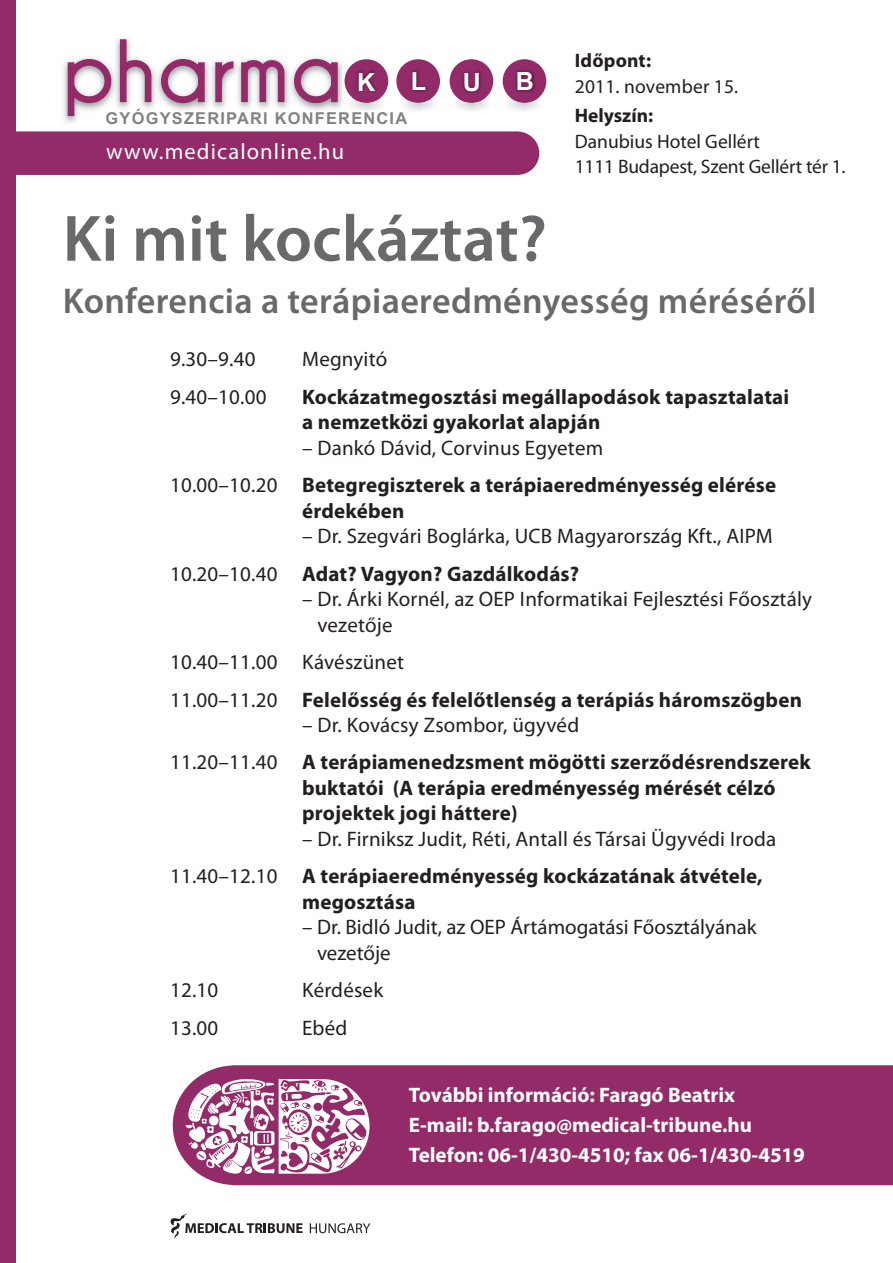
<style>
.page{position:relative;width:893px;height:1263px;background:#fff}
.page>*{position:absolute;margin:0;border:0;box-sizing:border-box;transform-origin:0 0}
.t1{font:600 66px "Myriad Pro";color:#69696c}
.t2{font:600 36px "Myriad Pro";letter-spacing:.01em;color:#69696c}
.t3{font:700 25.05px "Arial";color:#fff}
.t4{font:22.5px "Myriad Pro";letter-spacing:.05em;color:#fff}
.t5{font:700 21px/25.5px "Myriad Pro";letter-spacing:.01em;color:#231f20}
.t6{font:21px/25.5px "Myriad Pro";letter-spacing:.01em;color:#231f20}
.t7{font:700 21px "Myriad Pro";color:#fff}
.t8{font:19.5px "Myriad Pro";color:#231f20}
.t9{font:700 19.5px "Myriad Pro";color:#231f20}
.t10{font:700 16.35px "Arial";letter-spacing:.075em;color:#808285}
.s1{font-weight:400}
</style>
<div class="page">
<svg style="left:450px;top:59px;width:43px;height:52px"></svg>
<img style="left:63px;top:38px;width:282px;height:85px">
<svg style="left:345px;top:59px;width:43px;height:52px"></svg>
<svg style="left:68px;top:59px;width:43px;height:57px"></svg>
<svg style="left:120px;top:39px;width:31px;height:63px"></svg>
<svg style="left:161px;top:59px;width:44px;height:44px"></svg>
<svg style="left:215px;top:61px;width:18px;height:41px"></svg>
<svg style="left:241px;top:60px;width:43px;height:42px"></svg>
<svg style="left:294px;top:59px;width:44px;height:44px"></svg>
<img style="left:353px;top:64px;width:27px;height:36px">
<img style="left:353px;top:64px;width:18px;height:17px">
<svg style="left:396px;top:59px;width:44px;height:52px"></svg>
<img style="left:406px;top:64px;width:25px;height:36px">
<img style="left:406px;top:64px;width:17px;height:17px">
<svg style="left:503px;top:59px;width:43px;height:52px"></svg>
<img style="left:511px;top:64px;width:18px;height:17px">
<img style="left:458px;top:65px;width:27px;height:36px">
<img style="left:458px;top:65px;width:18px;height:16px">
<div style="left:16px;top:131px;width:523px;height:44px;background:#932b69"></div>
<div style="left:173px;top:1065px;width:720px;height:120px;background:#932b69"></div>
<div style="left:0;top:0;width:16px;height:1263px;background:#932b69"></div>
<svg style="left:185px;top:1078px;width:184px;height:103px"></svg>
<svg style="left:171px;top:1213px;width:132px;height:25px"></svg>
<svg style="left:310px;top:1223px;width:60px;height:10px"></svg>
<p class="t3" style="left:357px;top:68px;width:20px">K</p>
<p class="t3" style="left:411px;top:67px;width:17px">L</p>
<p class="t3" style="left:463px;top:69px;width:20px">U</p>
<p class="t3" style="left:516px;top:67px;width:20px">B</p>
<p class="t10" style="left:106px;top:109px;width:303px">GYÓGYSZERIPARI KONFERENCIA</p>
<p class="t4" style="left:106px;top:137px;width:240px">www.medicalonline.hu</p>
<p class="t9" style="left:575px;top:48px;width:78px">Időpont:</p>
<p class="t8" style="left:575px;top:74px;width:165px">2011. november 15.</p>
<p class="t9" style="left:575px;top:103px;width:80px">Helyszín:</p>
<p class="t8" style="left:575px;top:129px;width:187px">Danubius Hotel Gellért</p>
<p class="t8" style="left:575px;top:155px;width:272px">1111 Budapest, Szent Gellért tér 1.</p>
<p class="t1" style="left:63px;top:197px;width:486px">Ki mit kockáztat?</p>
<p class="t2" style="left:63px;top:278px;width:755px">Konferencia a terápiaeredményesség méréséről</p>
<p class="t6" style="left:170px;top:346px;width:87px">9.30–9.40</p>
<p class="t6" style="left:302px;top:346px;width:87px">Megnyitó</p>
<p class="t6" style="left:170px;top:384px;width:98px">9.40–10.00</p>
<p class="t5" style="left:302px;top:383px;width:489px">Kockázatmegosztási megállapodások tapasztalatai a nemzetközi gyakorlat alapján</p>
<p class="t6" style="left:302px;top:435px;width:303px">– Dankó Dávid, Corvinus Egyetem</p>
<p class="t5" style="left:302px;top:472px;width:476px;text-indent:-132px"><span class="s1">10.00–10.20</span> Betegregiszterek a terápiaeredményesség elérése érdekében</p>
<p class="t6" style="left:302px;top:523px;width:472px">– Dr. Szegvári Boglárka, UCB Magyarország Kft., AIPM</p>
<p class="t5" style="left:170px;top:560px;width:411px"><span class="s1">10.20–10.40</span> Adat? Vagyon? Gazdálkodás?</p>
<p class="t6" style="left:317px;top:586px;width:496px;text-indent:-15px">– Dr. Árki Kornél, az OEP Informatikai Fejlesztési Főosztály vezetője</p>
<p class="t6" style="left:170px;top:649px;width:235px">10.40–11.00 Kávészünet</p>
<p class="t5" style="left:170px;top:686px;width:633px"><span class="s1">11.00–11.20</span> Felelősség és felelőtlenség a terápiás háromszögben</p>
<p class="t6" style="left:302px;top:712px;width:279px">– Dr. Kovácsy Zsombor, ügyvéd</p>
<p class="t5" style="left:302px;top:749px;width:510px;text-indent:-132px"><span class="s1">11.20–11.40</span> A terápiamenedzsment mögötti szerződésrendszerek buktatói (A terápia eredményesség mérését célzó projektek jogi háttere)</p>
<p class="t6" style="left:302px;top:826px;width:476px">– Dr. Firniksz Judit, Réti, Antall és Társai Ügyvédi Iroda</p>
<p class="t5" style="left:302px;top:863px;width:462px;text-indent:-132px"><span class="s1">11.40–12.10</span> A terápiaeredményesség kockázatának átvétele, megosztása</p>
<p class="t6" style="left:317px;top:914px;width:441px;text-indent:-15px">– Dr. Bidló Judit, az OEP Ártámogatási Főosztályának vezetője</p>
<p class="t6" style="left:170px;top:977px;width:50px">12.10</p>
<p class="t6" style="left:302px;top:977px;width:83px">Kérdések</p>
<p class="t6" style="left:170px;top:1014px;width:50px">13.00</p>
<p class="t6" style="left:302px;top:1014px;width:47px">Ebéd</p>
<p class="t7" style="left:409px;top:1081px;width:328px">További információ: Faragó Beatrix</p>
<p class="t7" style="left:409px;top:1111px;width:345px">E-mail: b.farago@medical-tribune.hu</p>
<p class="t7" style="left:409px;top:1141px;width:397px">Telefon: 06-1/430-4510; fax 06-1/430-4519</p>
</div>
